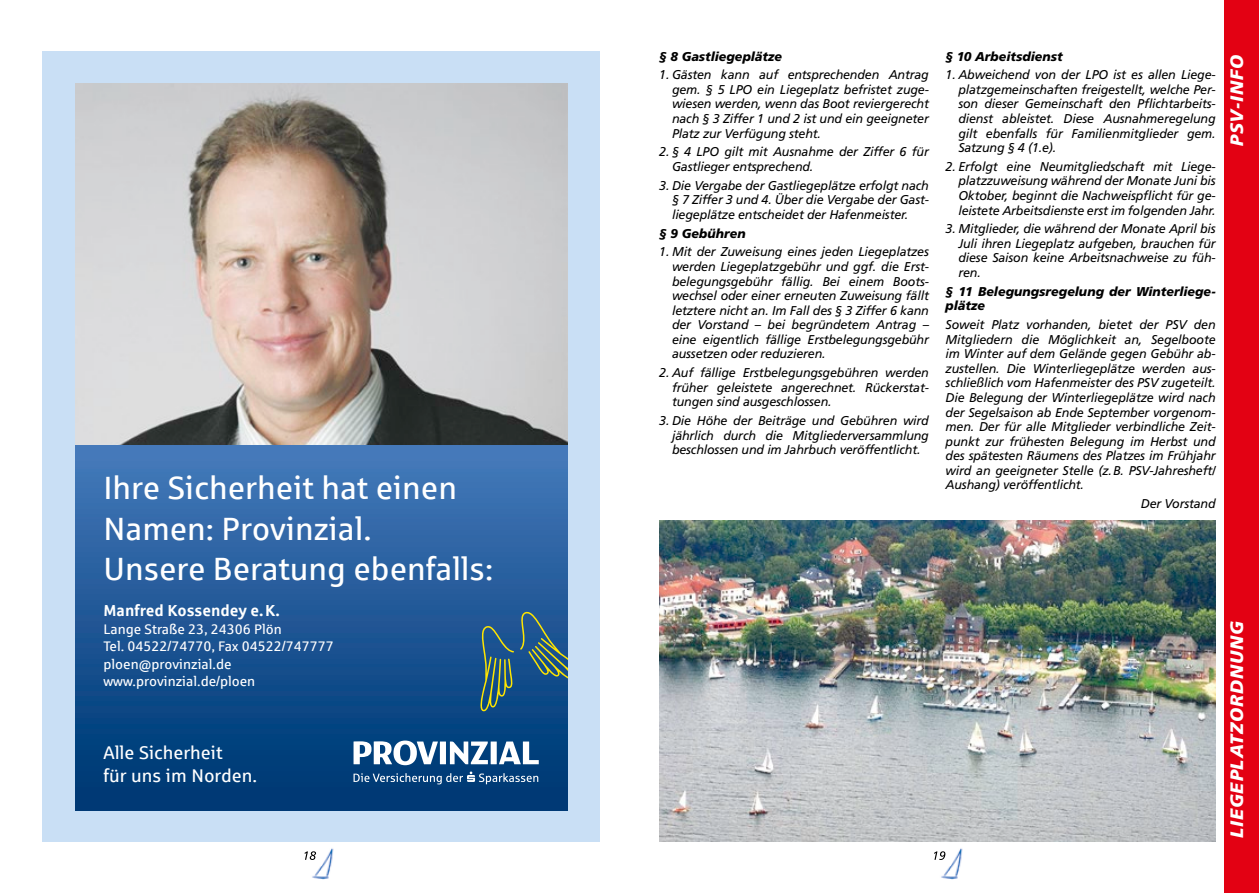
<style>
.page{position:relative;width:1259px;height:893px;background:#fff}
.page>*{position:absolute;margin:0;border:0;box-sizing:border-box;transform-origin:0 0}
.t1{font:32.25px/40.3px "Sparkasse Rg";color:#fff}
.t2{font:18.45px/23.1px "Sparkasse Rg";color:#fff}
.t3{font:italic 900 18px "Frutiger LT Std";letter-spacing:.045em;color:#fff}
.t4{font:700 15.9px "Sparkasse Rg";color:#fff}
.t5{font:13.8px/17.4px "Sparkasse Rg";color:#fff}
.t6{font:italic 12.75px/14.5px "Frutiger LT Std";letter-spacing:-.015em;color:#000;text-align:justify}
.t7{font:italic 900 12.75px/14.5px "Frutiger LT Std";color:#000}
</style>
<div class="page">
<img style="left:312px;top:848px;width:22px;height:32px">
<svg style="left:304px;top:851px;width:12px;height:9px"></svg>
<img style="left:941px;top:848px;width:22px;height:32px">
<svg style="left:934px;top:851px;width:11px;height:9px"></svg>
<div style="left:43px;top:51px;width:557px;height:791px;background:#c9dff5"></div>
<div style="left:75px;top:445px;width:492px;height:365px;background:linear-gradient(to bottom,#4579ba,#003470)"></div>
<svg style="left:353px;top:740px;width:186px;height:25px;background:#81a0be"></svg>
<svg style="left:353px;top:771px;width:185px;height:13px;background:#336392"></svg>
<svg style="left:520px;top:610px;width:47px;height:69px;background:#39657d"></svg>
<svg style="left:479px;top:624px;width:35px;height:87px;background:#3c6774"></svg>
<img style="left:75px;top:84px;width:492px;height:361px">
<div style="left:1225px;top:0;width:34px;height:893px;background:#e30113"></div>
<img style="left:659px;top:521px;width:556px;height:321px">
<h1 class="t1" style="left:103px;top:467px;width:391px">Ihre Sicherheit hat einen<br>Namen: Provinzial.<br>Unsere Beratung ebenfalls:</h1>
<p class="t4" style="left:103px;top:601px;width:178px">Manfred Kossendey e.K.</p>
<p class="t5" style="left:103px;top:620px;width:232px">Lange Straße 23, 24306 Plön<br>Tel. 04522/74770, Fax 04522/747777 ploen@provinzial.de www.provinzial.de/ploen</p>
<h2 class="t2" style="left:103px;top:740px;width:155px">Alle Sicherheit<br>für uns im Norden.</h2>
<p class="t7" style="left:659px;top:49px;width:124px">§ 8 Gastliegeplätze</p>
<p class="t6" style="left:672px;top:68px;width:258px;text-indent:-13px">1. Gästen kann auf entsprechenden Antrag gem. § 5 LPO ein Liegeplatz befristet zuge&shy;wiesen werden, wenn das Boot reviergerecht nach § 3 Ziffer 1 und 2 ist und ein geeigneter Platz zur Verfügung steht.</p>
<p class="t6" style="left:672px;top:145px;width:258px;text-indent:-13px">2. § 4 LPO gilt mit Ausnahme der Ziffer 6 für<br>Gastlieger entsprechend.</p>
<p class="t6" style="left:672px;top:178px;width:258px;text-indent:-13px">3. Die Vergabe der Gastliegeplätze erfolgt nach § 7 Ziffer 3 und 4. Über die Vergabe der Gast&shy;liegeplätze entscheidet der Hafenmeister.</p>
<p class="t7" style="left:659px;top:226px;width:88px">§ 9 Gebühren</p>
<p class="t6" style="left:672px;top:245px;width:258px;text-indent:-13px">1. Mit der Zuweisung eines jeden Liegeplatzes werden Liegeplatzgebühr und ggf. die Erst&shy;belegungsgebühr fällig. Bei einem Boots&shy;wechsel oder einer erneuten Zuweisung fällt letztere nicht an. Im Fall des § 3 Ziffer 6 kann der Vorstand – bei begründetem Antrag – eine eigentlich fällige Erstbelegungsgebühr aussetzen oder reduzieren.</p>
<p class="t6" style="left:672px;top:365px;width:258px;text-indent:-13px">2. Auf fällige Erstbelegungsgebühren werden früher geleistete angerechnet. Rückerstat&shy;tungen sind ausgeschlossen.</p>
<p class="t6" style="left:672px;top:413px;width:258px;text-indent:-13px">3. Die Höhe der Beiträge und Gebühren wird jährlich durch die Mitgliederversammlung beschlossen und im Jahrbuch veröffentlicht.</p>
<p class="t7" style="left:945px;top:49px;width:118px">§ 10 Arbeitsdienst</p>
<p class="t6" style="left:958px;top:68px;width:259px;text-indent:-13px">1. Abweichend von der LPO ist es allen Liege&shy;platzgemeinschaften freigestellt, welche Per&shy;son dieser Gemeinschaft den Pflichtarbeits&shy;dienst ableistet. Diese Ausnahmeregelung gilt ebenfalls für Familienmitglieder gem.<br>Satzung § 4 (1.e).</p>
<p class="t6" style="left:958px;top:159px;width:259px;text-indent:-13px">2. Erfolgt eine Neumitgliedschaft mit Liege&shy;platzzuweisung während der Monate Juni bis Oktober, beginnt die Nachweispflicht für ge&shy;leistete Arbeitsdienste erst im folgenden Jahr.</p>
<p class="t6" style="left:958px;top:222px;width:259px;text-indent:-13px">3. Mitglieder, die während der Monate April bis Juli ihren Liegeplatz aufgeben, brauchen für diese Saison keine Arbeitsnachweise zu füh&shy;ren.</p>
<p class="t7" style="left:945px;top:284px;width:271px">§ 11 Belegungsregelung der Winterliege&shy;plätze</p>
<p class="t6" style="left:945px;top:318px;width:271px">Soweit Platz vorhanden, bietet der PSV den Mitgliedern die Möglichkeit an, Segelboote im Winter auf dem Gelände gegen Gebühr ab&shy;zustellen. Die Winterliegeplätze werden aus&shy;schließlich vom Hafenmeister des PSV zugeteilt.<br>Die Belegung der Winterliegeplätze wird nach der Segelsaison ab Ende September vorgenom&shy;men. Der für alle Mitglieder verbindliche Zeit&shy;punkt zur frühesten Belegung im Herbst und des spätesten Räumens des Platzes im Frühjahr wird an geeigneter Stelle (z.B. PSV-Jahresheft/ Aushang) veröffentlicht.</p>
<p class="t6" style="left:1140px;top:496px;width:76px">Der Vorstand</p>
<h3 class="t3" style="left:1226px;top:146px;width:92px;rotate:-90deg">PSV-INFO</h3>
<h3 class="t3" style="left:1226px;top:838px;width:218px;rotate:-90deg">LIEGEPLATZORDNUNG</h3>
</div>
